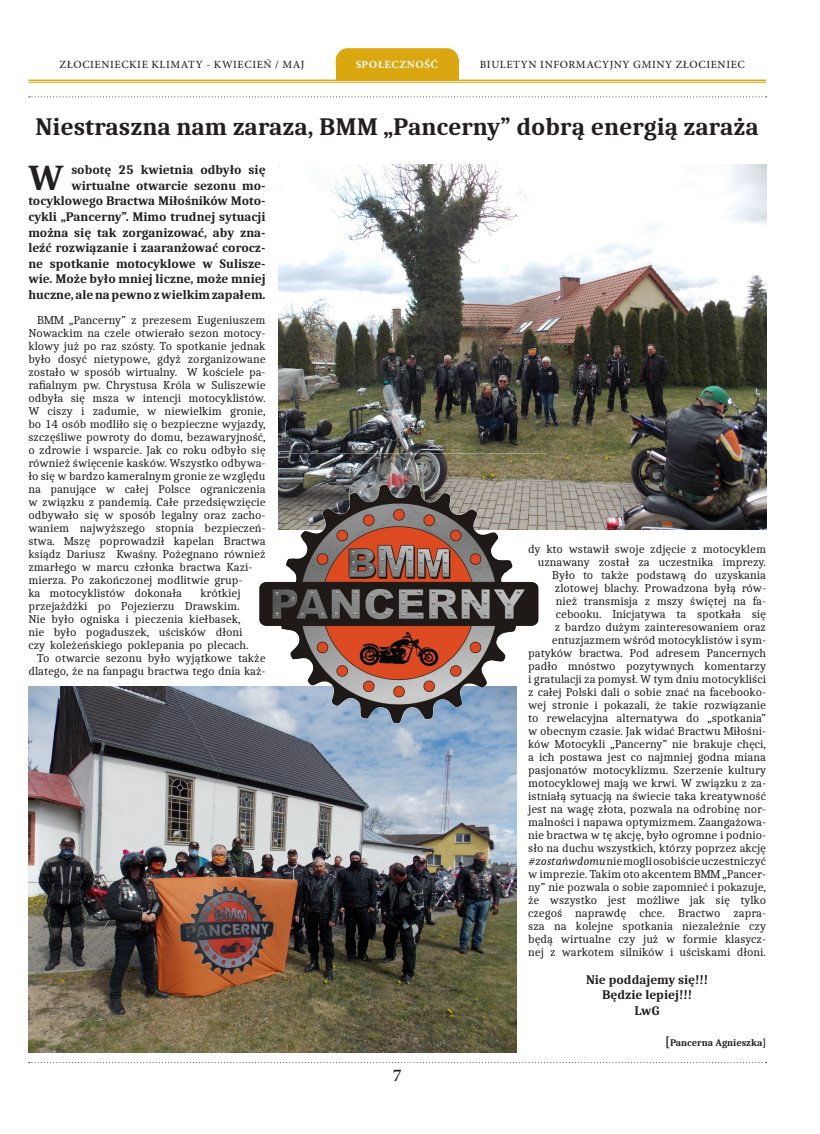
<style>
.page{position:relative;width:820px;height:1134px;background:#fff}
.page>*{position:absolute;margin:0;border:0;box-sizing:border-box;transform-origin:0 0}
.t1{font:700 36.4px "Caladea";color:#231f20}
.t2{font:700 25px "Caladea";color:#231f20}
.numery{font:600 18px "Minion Pro";color:#231f20}
.t3{font:700 13px/15.6px "Caladea";color:#231f20;text-align:right}
.t4{font:12px/13px "Caladea";color:#231f20}
.naglowek{font:500 11px "Minion Pro";letter-spacing:.05em;color:#231f20}
.naglowek_srodek{font:700 11px "Minion Pro";letter-spacing:.05em;color:#fff}
.t5{font:700 10px "Caladea";color:#231f20}
.s1{font-style:italic}
.s2{font-size:13px}
</style>
<div class="page">
<svg style="left:29px;top:96px;width:737px;height:1px"></svg>
<hr style="left:28px;top:80px;width:737px;height:1px;background:#dba710">
<hr style="left:28px;top:82px;width:737px;height:1px;background:#dba710">
<div style="left:335px;top:60px;width:123px;height:20px;background:#dba710"></div>
<div style="left:335px;top:48px;width:123px;height:32px;background:#dba710;border-radius:12px"></div>
<svg style="left:29px;top:1062px;width:737px;height:1px"></svg>
<img style="left:278px;top:164px;width:487px;height:366px">
<img style="left:28px;top:687px;width:488px;height:365px">
<img style="left:247px;top:454px;width:300px;height:300px">
<p class="naglowek" style="left:60px;top:57px;width:246px">ZŁOCIENIECKIE KLIMATY - KWIECIEŃ / MAJ</p>
<p class="naglowek_srodek" style="left:355px;top:57px;width:84px">SPOŁECZNOŚĆ</p>
<p class="naglowek" style="left:479px;top:57px;width:266px">BIULETYN INFORMACYJNY GMINY ZŁOCIENIEC</p>
<p class="t2" style="left:36px;top:111px;width:724px">Niestraszna nam zaraza, BMM „Pancerny” dobrą energią zaraża</p>
<p class="t1" style="left:28px;top:155px;width:36px">W</p>
<p class="t3" style="left:28px;top:162px;width:239px">sobotę 25 kwietnia odbyło się wirtualne otwarcie sezonu mo&shy;tocyklowego Bractwa Miłośników Moto&shy;cykli „Pancerny”. Mimo trudnej sytuacji można się tak zorganizować, aby zna&shy;leźć rozwiązanie i zaaranżować corocz&shy;ne spotkanie motocyklowe w Sulisze&shy;wie. Może było mniej liczne, może mniej huczne, ale na pewno z wielkim zapałem.</p>
<p class="t4" style="left:28px;top:313px;width:239px;text-indent:9px">BMM „Pancerny” z prezesem Eugeniuszem Nowackim na czele otwierało sezon motocy&shy;klowy już po raz szósty. To spotkanie jednak było dosyć nietypowe, gdyż zorganizowane zostało w sposób wirtualny. W kościele pa&shy;rafialnym pw. Chrystusa Króla w Suliszewie odbyła się msza w intencji motocyklistów.<br>W ciszy i zadumie, w niewielkim gronie, bo 14 osób modliło się o bezpieczne wyjazdy, szczęśliwe powroty do domu, bezawaryjność, o zdrowie i wsparcie. Jak co roku odbyło się również święcenie kasków. Wszystko odbywa&shy;ło się w bardzo kameralnym gronie ze względu na panujące w całej Polsce ograniczenia w związku z pandemią. Całe przedsięwzięcie odbywało się w sposób legalny oraz zacho&shy;waniem najwyższego stopnia bezpieczeń&shy;stwa. Mszę poprowadził kapelan Bractwa ksiądz Dariusz Kwaśny. Pożegnano również zmarłego w marcu członka bractwa Kazi&shy;mierza. Po zakończonej modlitwie grup-<br>ka motocyklistów dokonała</p>
<p class="t4" style="left:528px;top:542px;width:239px;text-align:right">dy kto wstawił swoje zdjęcie z motocyklem uznawany został za uczestnika imprezy.<br>Było to także podstawą do uzyskania zlotowej blachy. Prowadzona byłą rów-<br>nież transmisja z mszy świętej na fa&shy;cebooku. Inicjatywa ta spotkała się<br>z bardzo dużym zainteresowaniem oraz entuzjazmem wśród motocyklistów i sym&shy;patyków bractwa. Pod adresem Pancernych padło mnóstwo pozytywnych komentarzy i gratulacji za pomysł. W tym dniu motocykliści z całej Polski dali o sobie znać na facebooko&shy;wej stronie i pokazali, że takie rozwiązanie to rewelacyjna alternatywa do „spotkania” w obecnym czasie. Jak widać Bractwu Miłośni&shy;ków Motocykli „Pancerny” nie brakuje chęci, a ich postawa jest co najmniej godna miana pasjonatów motocyklizmu. Szerzenie kultury motocyklowej mają we krwi. W związku z za&shy;istniałą sytuacją na świecie taka kreatywność jest na wagę złota, pozwala na odrobinę nor&shy;malności i napawa optymizmem. Zaangażowa&shy;nie bractwa w tę akcję, było ogromne i podnio&shy;sło na duchu wszystkich, którzy poprzez akcję <span class="s1">#zostańwdomu</span> nie mogli osobiście uczestniczyć w imprezie. Takim oto akcentem BMM „Pancer&shy;ny” nie pozwala o sobie zapomnieć i pokazuje, że wszystko jest możliwe jak się tylko czegoś naprawdę chce. Bractwo zapra&shy;sza na kolejne spotkania niezależnie czy będą wirtualne czy już w formie klasycz&shy;nej z warkotem silników i uściskami dłoni.</p>
<p class="t3" style="left:585px;top:971px;width:124px">Nie poddajemy się!!!</p>
<p class="t3" style="left:602px;top:987px;width:91px">Będzie lepiej!!!</p>
<p class="t3" style="left:634px;top:1002px;width:27px">LwG</p>
<p class="t5" style="left:665px;top:1037px;width:102px"><span class="s2">[</span>Pancerna Agnieszka]</p>
<p class="t4" style="left:28px;top:586px;width:222px;text-indent:172px">krótkiej przejażdżki po Pojezierzu Drawskim.<br>Nie było ogniska i pieczenia kiełbasek, nie było pogaduszek, uścisków dłoni czy koleżeńskiego poklepania po plecach.</p>
<p class="t4" style="left:28px;top:651px;width:239px;text-align:right">To otwarcie sezonu było wyjątkowe także dlatego, że na fanpagu bractwa tego dnia każ-</p>
<p class="numery" style="left:392px;top:1063px;width:10px">7</p>
</div>
